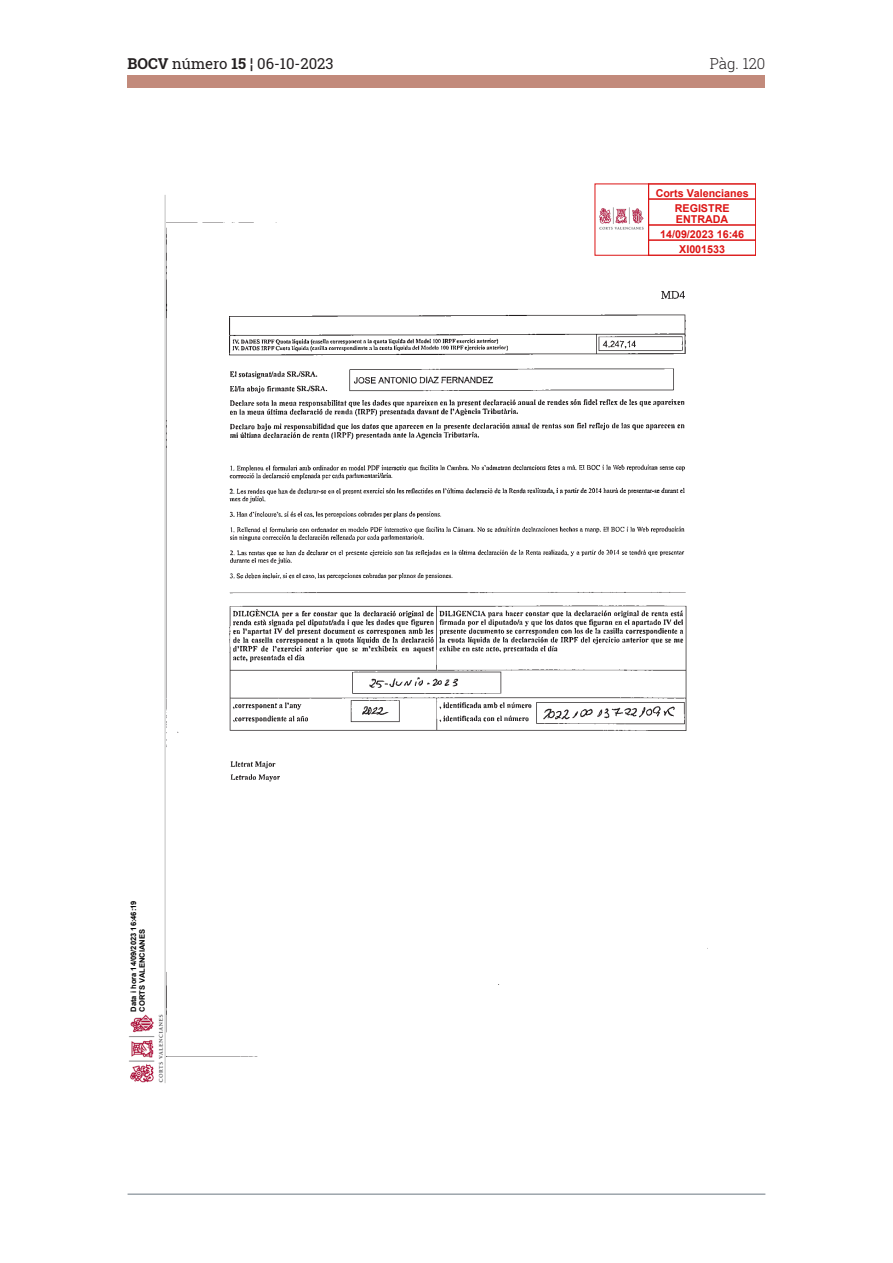
<style>
.page{position:relative;width:893px;height:1263px;background:#fff}
.page>*{position:absolute;margin:0;border:0;box-sizing:border-box;transform-origin:0 0}
.t1{font:15px "Roboto Slab";color:#231f20}
.t2{font:300 15px "Roboto Slab";color:#231f20}
.t3{font:700 10.8px/15.1px "Arial";color:#dc1414;text-align:center}
.t4{font:700 7.5px/8.6px "Arial";color:#000}
.s1{font-weight:700}
</style>
<div class="page">
<hr style="left:128px;top:1193px;width:637px;height:2px;background:#9da5ab">
<div style="left:128px;top:75px;width:637px;height:13px;background:#c28a7b"></div>
<img style="left:129px;top:1012px;width:39px;height:71px">
<hr style="left:165px;top:195px;width:1px;height:888px;background:#c0c0c0">
<img style="left:166px;top:223px;width:581px;height:833px">
<div style="left:648px;top:199px;width:108px;height:26px;border:1px solid #dc1414"></div>
<div style="left:648px;top:225px;width:108px;height:15px;border:1px solid #dc1414"></div>
<div style="left:648px;top:240px;width:108px;height:15px;border:1px solid #dc1414"></div>
<img style="left:598px;top:207px;width:48px;height:26px">
<svg style="left:216px;top:745px;width:271px;height:177px"></svg>
<h1 class="t1" style="left:128px;top:53px;width:208px"><span class="s1">BOCV</span> número <span class="s1">15</span> ¦ 06-10-2023</h1>
<h1 class="t2" style="left:710px;top:53px;width:57px">Pàg. 120</h1>
<p class="t4" style="left:129px;top:1012px;width:113px;rotate:-90deg">Data i hora 14/09/2023 16:46:19<br>CORTS VALENCIANES</p>
<p class="t3" style="left:656px;top:186px;width:94px">Corts Valencianes<br>REGISTRE</p>
<p class="t3" style="left:660px;top:212px;width:86px">ENTRADA<br>14/09/2023 16:46<br>XI001533</p>
</div>
